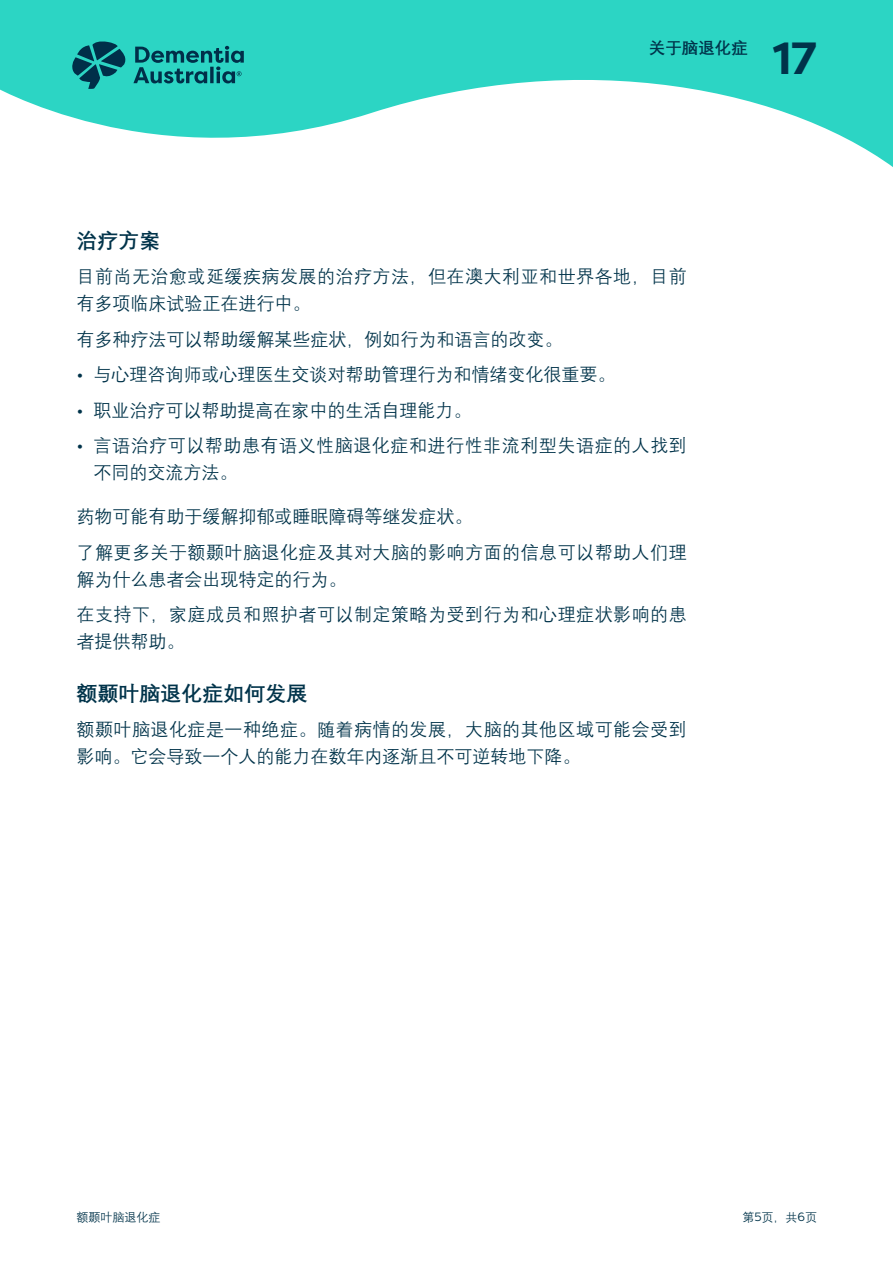
<style>
.page{position:relative;width:893px;height:1263px;background:#fff}
.page>*{position:absolute;margin:0;border:0;box-sizing:border-box;transform-origin:0 0}
.t1{font:700 45px "Filson Pro";color:#00334a}
.t2{font:700 21px "Deng Xian";color:#00334a}
.t3{font:18px/27px "Deng Xian";letter-spacing:.03em;color:#00334a}
.t4{font:18px "Deng Xian";color:#00334a}
.t5{font:700 16.5px "Deng Xian";color:#00334a}
.t6{font:12px "Deng Xian";color:#00334a}
.s1{font-family:"Filson Pro"}
</style>
<div class="page">
<svg style="left:0;top:0;width:893px;height:167px;fill:#2cd5c4"></svg>
<svg style="left:72px;top:41px;width:172px;height:48px;background:#1d9d9a"></svg>
<p class="t5" style="left:649px;top:37px;width:101px">关于脑退化症</p>
<h1 class="t1" style="left:773px;top:30px;width:45px">17</h1>
<p class="t2" style="left:77px;top:226px;width:86px">治疗方案</p>
<p class="t3" style="left:77px;top:263px;width:612px">目前尚无治愈或延缓疾病发展的治疗方法，但在澳大利亚和世界各地，目前有多项临床试验正在进行中。</p>
<p class="t4" style="left:77px;top:328px;width:487px">有多种疗法可以帮助缓解某些症状，例如行为和语言的改变。</p>
<p class="t4" style="left:77px;top:363px;width:541px"><span class="s1">•</span> 与心理咨询师或心理医生交谈对帮助管理行为和情绪变化很重要。</p>
<p class="t4" style="left:77px;top:399px;width:397px"><span class="s1">•</span> 职业治疗可以帮助提高在家中的生活自理能力。</p>
<p class="t3" style="left:94px;top:432px;width:595px;text-indent:-17px"><span class="s1">•</span> 言语治疗可以帮助患有语义性脑退化症和进行性非流利型失语症的人找到不同的交流方法。</p>
<p class="t3" style="left:77px;top:498px;width:612px;line-height:35.5px">药物可能有助于缓解抑郁或睡眠障碍等继发症状。<br>了解更多关于额颞叶脑退化症及其对大脑的影响方面的信息可以帮助人们理</p>
<p class="t3" style="left:77px;top:561px;width:612px;line-height:35.5px">解为什么患者会出现特定的行为。<br>在支持下，家庭成员和照护者可以制定策略为受到行为和心理症状影响的患</p>
<p class="t3" style="left:77px;top:628px;width:110px">者提供帮助。</p>
<p class="t2" style="left:77px;top:679px;width:233px">额颞叶脑退化症如何发展</p>
<p class="t3" style="left:77px;top:716px;width:612px">额颞叶脑退化症是一种绝症。随着病情的发展，大脑的其他区域可能会受到影响。它会导致一个人的能力在数年内逐渐且不可逆转地下降。</p>
<p class="t6" style="left:77px;top:1210px;width:85px">额颞叶脑退化症</p>
<p class="t6" style="left:742px;top:1210px;width:76px">第<span class="s1">5</span>页，共<span class="s1">6</span>页</p>
</div>
